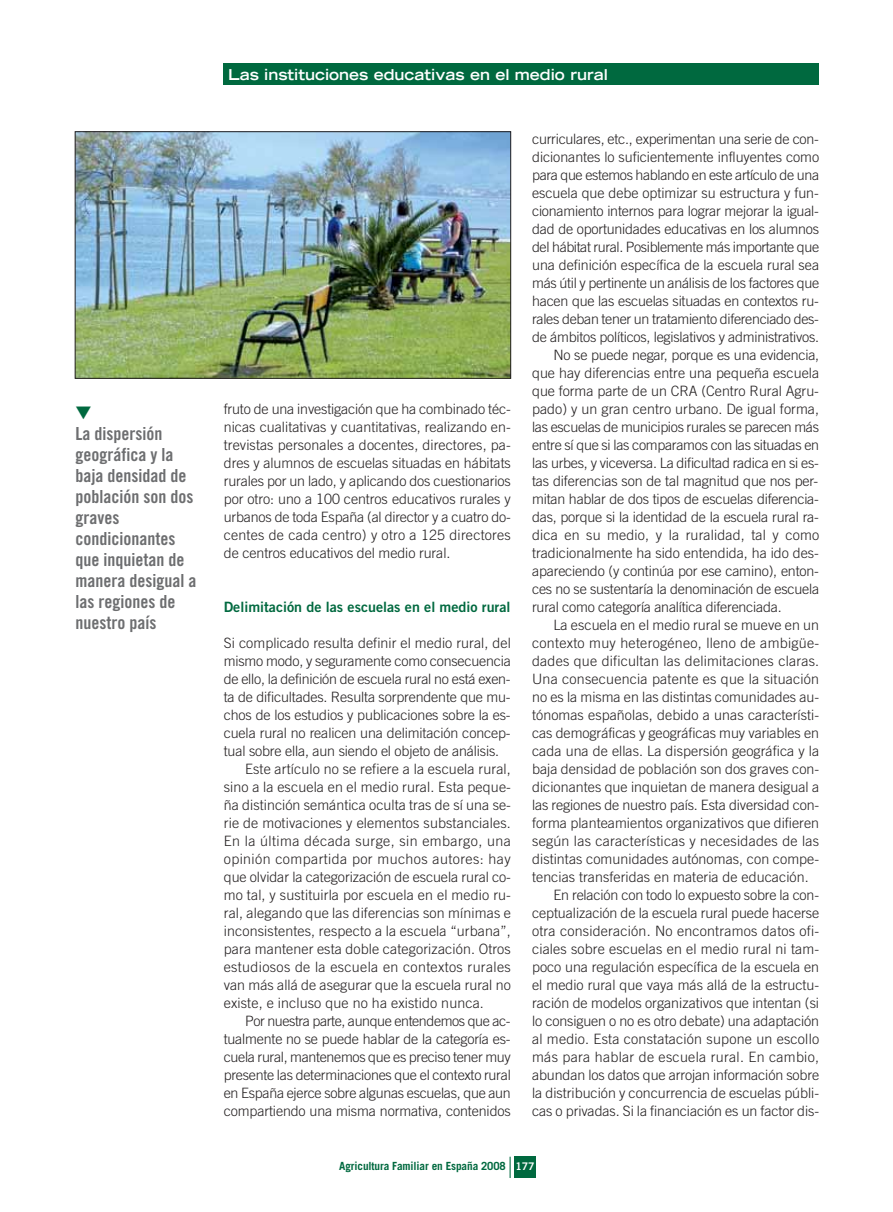
<style>
.page{position:relative;width:893px;height:1212px;background:#fff}
.page>*{position:absolute;margin:0;border:0;box-sizing:border-box;transform-origin:0 0}
.t1{font:18px/21px "Trade Gothic Bold Cond Twenty";color:#6d6e70}
.t2{font:700 expanded 15px "Trade Gothic LH";color:#fff}
.t3{font:300 14.25px/18px "Trade Gothic";letter-spacing:-.005em;color:#231f20;text-align:justify}
.t4{font:300 14.25px "Trade Gothic";letter-spacing:.015em;color:#231f20}
.t5{font:300 14.25px "Trade Gothic";letter-spacing:-.025em;color:#231f20}
.t6{font:300 14.25px "Trade Gothic";letter-spacing:.02em;color:#231f20}
.t7{font:300 14.25px "Trade Gothic";letter-spacing:.03em;color:#231f20}
.t8{font:14.25px "Trade Gothic Bold Two";color:#00693f}
.t9{font:300 14.25px "Trade Gothic";letter-spacing:.025em;color:#231f20}
.t10{font:300 14.25px "Trade Gothic";letter-spacing:-.03em;color:#231f20}
.t11{font:700 11.25px "Trade Gothic";letter-spacing:-.01em;color:#00693f}
.s1{color:#00693f}
.s2{font-family:"Trade Gothic Bold Two";font-weight:400;font-size:10.5px;color:#fff}
</style>
<div class="page">
<div style="left:224px;top:64px;width:595px;height:21px;background:#00693f"></div>
<div style="left:514px;top:1157px;width:22px;height:21px;background:#00693f"></div>
<svg style="left:510px;top:1157px;width:1px;height:21px"></svg>
<img style="left:77px;top:134px;width:432px;height:242px">
<p class="t1" style="left:76px;top:403px;width:122px"><span class="s1">▼<br></span>La dispersión geográfica y la baja densidad de población son dos graves condicionantes que inquietan de manera desigual a las regiones de nuestro país</p>
<p class="t2" style="left:228px;top:69px;width:381px">Las instituciones educativas en el medio rural</p>
<p class="t3" style="left:224px;top:401px;width:289px">fruto de una investigación que ha combinado téc&shy;nicas cualitativas y cuantitativas, realizando en&shy;trevistas personales a docentes, directores, pa&shy;dres y alumnos de escuelas situadas en hábitats rurales por un lado, y aplicando dos cuestionarios por otro: uno a 100 centros educativos rurales y urbanos de toda España (al director y a cuatro do&shy;centes de cada centro) y otro a 125 directores de centros educativos del medio rural.</p>
<p class="t8" style="left:224px;top:602px;width:288px">Delimitación de las escuelas en el medio rural</p>
<p class="t3" style="left:224px;top:635px;width:289px">Si complicado resulta definir el medio rural, del</p>
<p class="t3" style="left:224px;top:653px;width:289px">mismo modo, y seguramente como consecuencia</p>
<p class="t3" style="left:224px;top:671px;width:288px">de ello, la definición de escuela rural no está exen-</p>
<p class="t3" style="left:224px;top:689px;width:288px">ta de dificultades. Resulta sorprendente que mu-</p>
<p class="t3" style="left:224px;top:707px;width:288px">chos de los estudios y publicaciones sobre la es-</p>
<p class="t3" style="left:224px;top:725px;width:288px">cuela rural no realicen una delimitación concep-</p>
<p class="t3" style="left:224px;top:743px;width:277px">tual sobre ella, aun siendo el objeto de análisis.</p>
<p class="t3" style="left:245px;top:761px;width:267px">Este artículo no se refiere a la escuela rural,</p>
<p class="t3" style="left:224px;top:779px;width:289px">sino a la escuela en el medio rural. Esta peque-</p>
<p class="t3" style="left:224px;top:797px;width:289px">ña distinción semántica oculta tras de sí una se-</p>
<p class="t3" style="left:224px;top:815px;width:289px">rie de motivaciones y elementos substanciales.</p>
<p class="t7" style="left:224px;top:836px;width:288px">En la última década surge, sin embargo, una</p>
<p class="t7" style="left:224px;top:854px;width:288px">opinión compartida por muchos autores: hay</p>
<p class="t3" style="left:224px;top:869px;width:289px">que olvidar la categorización de escuela rural co-</p>
<p class="t3" style="left:224px;top:887px;width:289px">mo tal, y sustituirla por escuela en el medio ru-</p>
<p class="t3" style="left:224px;top:905px;width:289px">ral, alegando que las diferencias son mínimas e</p>
<p class="t3" style="left:224px;top:923px;width:289px">inconsistentes, respecto a la escuela “urbana”,</p>
<p class="t3" style="left:224px;top:941px;width:289px">para mantener esta doble categorización. Otros</p>
<p class="t9" style="left:224px;top:962px;width:289px">estudiosos de la escuela en contextos rurales</p>
<p class="t3" style="left:224px;top:977px;width:289px">van más allá de asegurar que la escuela rural no</p>
<p class="t3" style="left:224px;top:995px;width:262px">existe, e incluso que no ha existido nunca.</p>
<p class="t10" style="left:245px;top:1016px;width:267px">Por nuestra parte, aunque entendemos que ac-</p>
<p class="t3" style="left:224px;top:1031px;width:288px">tualmente no se puede hablar de la categoría es-</p>
<p class="t5" style="left:224px;top:1052px;width:289px">cuela rural, mantenemos que es preciso tener muy</p>
<p class="t3" style="left:224px;top:1067px;width:288px">presente las determinaciones que el contexto rural</p>
<p class="t3" style="left:224px;top:1085px;width:289px">en España ejerce sobre algunas escuelas, que aun</p>
<p class="t3" style="left:224px;top:1103px;width:289px">compartiendo una misma normativa, contenidos</p>
<p class="t3" style="left:532px;top:131px;width:288px">curriculares, etc., experimentan una serie de con-</p>
<p class="t3" style="left:532px;top:149px;width:289px">dicionantes lo suficientemente influyentes como</p>
<p class="t5" style="left:532px;top:170px;width:289px">para que estemos hablando en este artículo de una</p>
<p class="t3" style="left:532px;top:185px;width:288px">escuela que debe optimizar su estructura y fun-</p>
<p class="t3" style="left:532px;top:203px;width:288px">cionamiento internos para lograr mejorar la igual-</p>
<p class="t3" style="left:532px;top:221px;width:289px">dad de oportunidades educativas en los alumnos</p>
<p class="t5" style="left:532px;top:242px;width:289px">del hábitat rural. Posiblemente más importante que</p>
<p class="t3" style="left:532px;top:257px;width:288px">una definición específica de la escuela rural sea</p>
<p class="t3" style="left:532px;top:275px;width:289px">más útil y pertinente un análisis de los factores que</p>
<p class="t3" style="left:532px;top:293px;width:288px">hacen que las escuelas situadas en contextos ru-</p>
<p class="t3" style="left:532px;top:311px;width:288px">rales deban tener un tratamiento diferenciado des-</p>
<p class="t3" style="left:532px;top:329px;width:289px">de ámbitos políticos, legislativos y administrativos.</p>
<p class="t3" style="left:553px;top:347px;width:267px">No se puede negar, porque es una evidencia,</p>
<p class="t3" style="left:532px;top:365px;width:289px">que hay diferencias entre una pequeña escuela</p>
<p class="t3" style="left:532px;top:383px;width:288px">que forma parte de un CRA (Centro Rural Agru-</p>
<p class="t3" style="left:532px;top:401px;width:289px">pado) y un gran centro urbano. De igual forma,</p>
<p class="t3" style="left:532px;top:419px;width:288px">las escuelas de municipios rurales se parecen más</p>
<p class="t3" style="left:532px;top:437px;width:289px">entre sí que si las comparamos con las situadas en</p>
<p class="t3" style="left:532px;top:455px;width:288px">las urbes, y viceversa. La dificultad radica en si es-</p>
<p class="t3" style="left:532px;top:473px;width:288px">tas diferencias son de tal magnitud que nos per-</p>
<p class="t3" style="left:532px;top:491px;width:288px">mitan hablar de dos tipos de escuelas diferencia-</p>
<p class="t3" style="left:532px;top:509px;width:288px">das, porque si la identidad de la escuela rural ra-</p>
<p class="t3" style="left:532px;top:527px;width:289px">dica en su medio, y la ruralidad, tal y como</p>
<p class="t3" style="left:532px;top:545px;width:288px">tradicionalmente ha sido entendida, ha ido des-</p>
<p class="t3" style="left:532px;top:563px;width:288px">apareciendo (y continúa por ese camino), enton-</p>
<p class="t3" style="left:532px;top:581px;width:289px">ces no se sustentaría la denominación de escuela</p>
<p class="t3" style="left:532px;top:599px;width:251px">rural como categoría analítica diferenciada.</p>
<p class="t3" style="left:553px;top:617px;width:267px">La escuela en el medio rural se mueve en un</p>
<p class="t6" style="left:532px;top:638px;width:289px">contexto muy heterogéneo, lleno de ambigüe-</p>
<p class="t4" style="left:532px;top:656px;width:289px">dades que dificultan las delimitaciones claras.</p>
<p class="t4" style="left:532px;top:674px;width:289px">Una consecuencia patente es que la situación</p>
<p class="t3" style="left:532px;top:689px;width:289px">no es la misma en las distintas comunidades au-</p>
<p class="t3" style="left:532px;top:707px;width:289px">tónomas españolas, debido a unas característi-</p>
<p class="t3" style="left:532px;top:725px;width:289px">cas demográficas y geográficas muy variables en</p>
<p class="t3" style="left:532px;top:743px;width:289px">cada una de ellas. La dispersión geográfica y la</p>
<p class="t3" style="left:532px;top:761px;width:289px">baja densidad de población son dos graves con-</p>
<p class="t3" style="left:532px;top:779px;width:288px">dicionantes que inquietan de manera desigual a</p>
<p class="t3" style="left:532px;top:797px;width:289px">las regiones de nuestro país. Esta diversidad con-</p>
<p class="t3" style="left:532px;top:815px;width:289px">forma planteamientos organizativos que difieren</p>
<p class="t4" style="left:532px;top:836px;width:289px">según las características y necesidades de las</p>
<p class="t3" style="left:532px;top:851px;width:289px">distintas comunidades autónomas, con compe-</p>
<p class="t3" style="left:532px;top:869px;width:278px">tencias transferidas en materia de educación.</p>
<p class="t3" style="left:553px;top:887px;width:267px">En relación con todo lo expuesto sobre la con-</p>
<p class="t3" style="left:532px;top:905px;width:289px">ceptualización de la escuela rural puede hacerse</p>
<p class="t4" style="left:532px;top:926px;width:289px">otra consideración. No encontramos datos ofi-</p>
<p class="t3" style="left:532px;top:941px;width:289px">ciales sobre escuelas en el medio rural ni tam-</p>
<p class="t3" style="left:532px;top:959px;width:289px">poco una regulación específica de la escuela en</p>
<p class="t3" style="left:532px;top:977px;width:289px">el medio rural que vaya más allá de la estructu-</p>
<p class="t3" style="left:532px;top:995px;width:289px">ración de modelos organizativos que intentan (si</p>
<p class="t3" style="left:532px;top:1013px;width:289px">lo consiguen o no es otro debate) una adaptación</p>
<p class="t4" style="left:532px;top:1034px;width:289px">al medio. Esta constatación supone un escollo</p>
<p class="t6" style="left:532px;top:1052px;width:289px">más para hablar de escuela rural. En cambio,</p>
<p class="t3" style="left:532px;top:1067px;width:289px">abundan los datos que arrojan información sobre</p>
<p class="t3" style="left:532px;top:1085px;width:289px">la distribución y concurrencia de escuelas públi-</p>
<p class="t3" style="left:532px;top:1103px;width:289px">cas o privadas. Si la financiación es un factor dis-</p>
<p class="t11" style="left:339px;top:1162px;width:197px">Agricultura Familiar en España 2008 <span class="s2">177</span></p>
</div>
